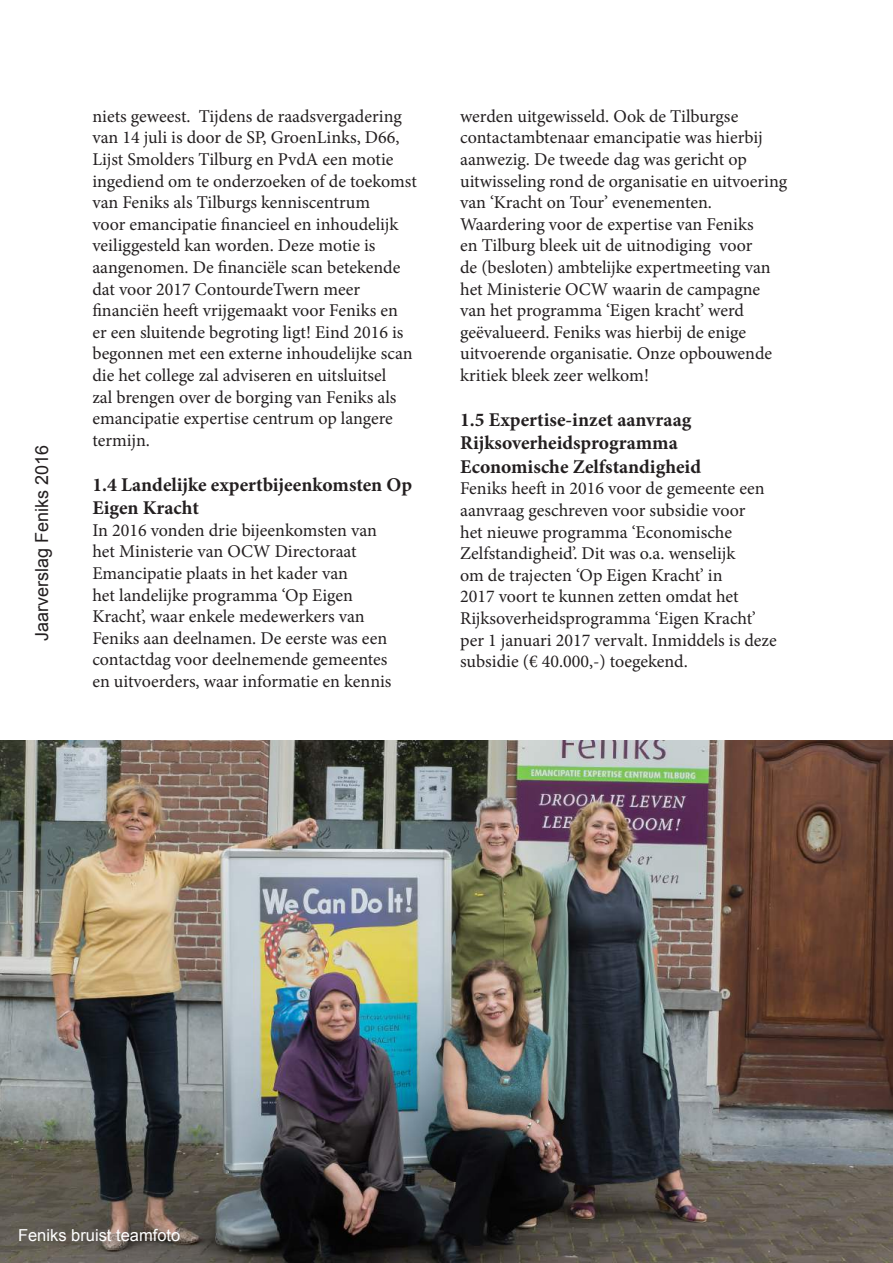
<style>
.page{position:relative;width:893px;height:1263px;background:#fff}
.page>*{position:absolute;margin:0;border:0;box-sizing:border-box;transform-origin:0 0}
.t1{font:700 19.5px/23.4px "Minion Pro";color:#231f20}
.t2{font:18px/21.6px "Minion Pro";color:#231f20}
.t3{font:18px "Arial";color:#231f20}
.t4{font:16.5px "Arial";color:#fff}
</style>
<div class="page">
<img style="left:0;top:741px;width:893px;height:522px">
<p class="t3" style="left:30px;top:641px;width:198px;rotate:-90deg">Jaarverslag Feniks 2016</p>
<p class="t2" style="left:92px;top:105px;width:326px">niets geweest. Tijdens de raadsvergadering van 14 juli is door de SP, GroenLinks, D66, Lijst Smolders Tilburg en PvdA een motie ingediend om te onderzoeken of de toekomst van Feniks als Tilburgs kenniscentrum<br>voor emancipatie financieel en inhoudelijk veiliggesteld kan worden. Deze motie is aangenomen. De financiële scan betekende dat voor 2017 ContourdeTwern meer financiën heeft vrijgemaakt voor Feniks en<br>er een sluitende begroting ligt! Eind 2016 is begonnen met een externe inhoudelijke scan die het college zal adviseren en uitsluitsel<br>zal brengen over de borging van Feniks als emancipatie expertise centrum op langere termijn.</p>
<p class="t1" style="left:92px;top:473px;width:321px">1.4 Landelijke expertbijeenkomsten Op<br>Eigen Kracht</p>
<p class="t2" style="left:92px;top:519px;width:301px">In 2016 vonden drie bijeenkomsten van het Ministerie van OCW Directoraat Emancipatie plaats in het kader van<br>het landelijke programma ‘Op Eigen Kracht’, waar enkele medewerkers van Feniks aan deelnamen. De eerste was een contactdag voor deelnemende gemeentes en uitvoerders, waar informatie en kennis</p>
<p class="t2" style="left:460px;top:105px;width:329px">werden uitgewisseld. Ook de Tilburgse contactambtenaar emancipatie was hierbij aanwezig. De tweede dag was gericht op uitwisseling rond de organisatie en uitvoering van ‘Kracht on Tour’ evenementen.<br>Waardering voor de expertise van Feniks<br>en Tilburg bleek uit de uitnodiging voor<br>de (besloten) ambtelijke expertmeeting van het Ministerie OCW waarin de campagne van het programma ‘Eigen kracht’ werd geëvalueerd. Feniks was hierbij de enige uitvoerende organisatie. Onze opbouwende kritiek bleek zeer welkom!</p>
<p class="t1" style="left:460px;top:408px;width:243px">1.5 Expertise-inzet aanvraag<br>Rijksoverheidsprogramma<br>Economische Zelfstandigheid</p>
<p class="t2" style="left:460px;top:478px;width:318px">Feniks heeft in 2016 voor de gemeente een aanvraag geschreven voor subsidie voor<br>het nieuwe programma ‘Economische Zelfstandigheid’. Dit was o.a. wenselijk<br>om de trajecten ‘Op Eigen Kracht’ in<br>2017 voort te kunnen zetten omdat het Rijksoverheidsprogramma ‘Eigen Kracht’ per 1 januari 2017 vervalt. Inmiddels is deze subsidie (€ 40.000,-) toegekend.</p>
<p class="t4" style="left:18px;top:1225px;width:164px">Feniks bruist teamfoto</p>
</div>
